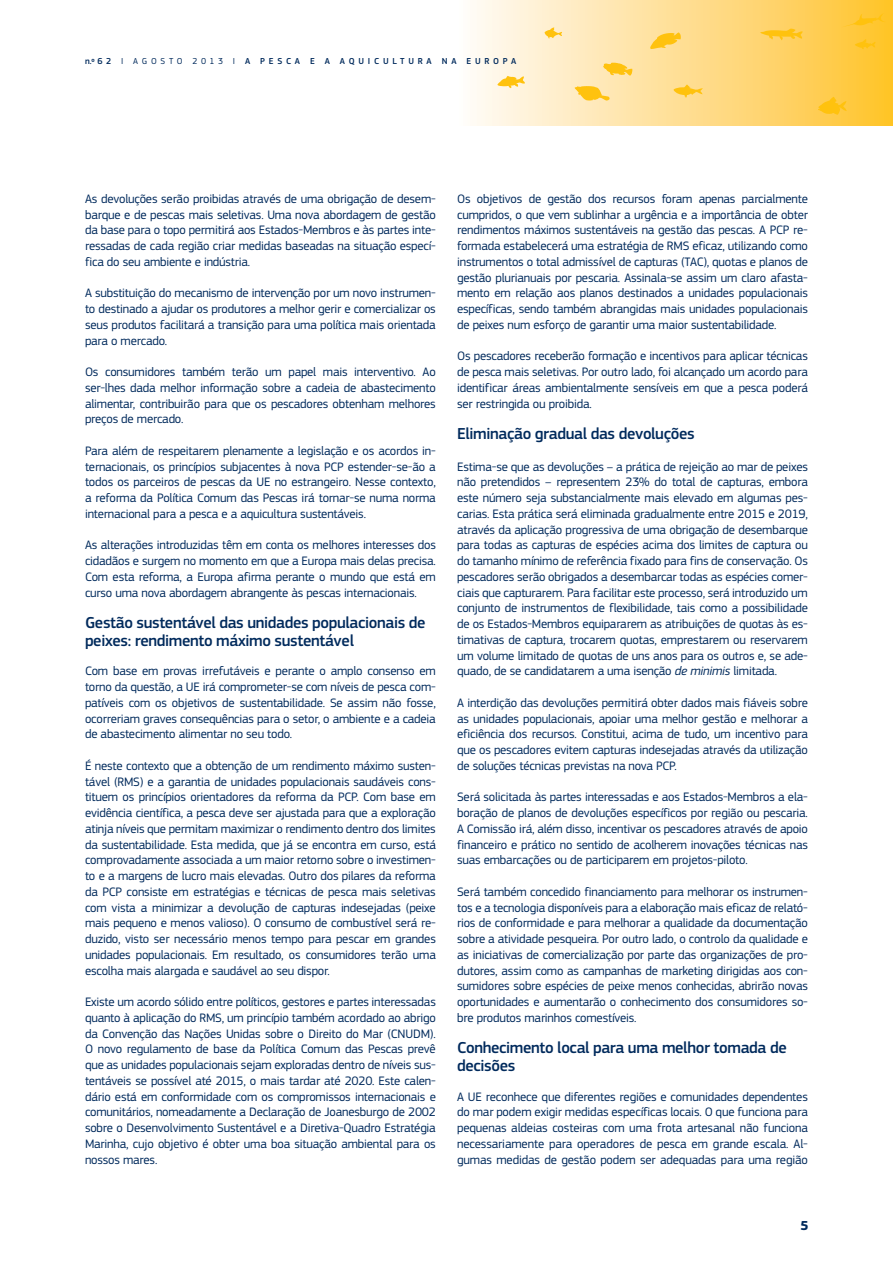
<style>
.page{position:relative;width:893px;height:1263px;background:#fff}
.page>*{position:absolute;margin:0;border:0;box-sizing:border-box;transform-origin:0 0}
.t1{font:500 16.5px/18px "EC Square Sans Pro";letter-spacing:-.02em;color:#002a5c}
.t2{font:700 13.5px "EC Square Sans Pro";color:#002a5c}
.t3{font:12.75px/15.8px "EC Square Sans Pro";letter-spacing:-.015em;color:#002a5c;text-align:justify}
.t4{font:500 9px "EC Square Sans Pro";letter-spacing:.42em;color:#002a5c}
.s1{font-weight:400}
.s2{font-style:italic}
</style>
<div class="page">
<div style="left:457px;top:0;width:436px;height:126px;background:linear-gradient(to right,#fffcfd,#ffc32f)"></div>
<svg style="left:674px;top:85px;width:29px;height:13px"></svg>
<svg style="left:855px;top:39px;width:21px;height:10px"></svg>
<svg style="left:497px;top:76px;width:28px;height:12px"></svg>
<svg style="left:760px;top:29px;width:42px;height:11px"></svg>
<svg style="left:818px;top:97px;width:29px;height:18px"></svg>
<svg style="left:545px;top:27px;width:17px;height:12px"></svg>
<svg style="left:603px;top:63px;width:29px;height:13px"></svg>
<svg style="left:650px;top:32px;width:31px;height:17px"></svg>
<svg style="left:575px;top:86px;width:35px;height:15px"></svg>
<svg style="left:841px;top:13px;width:45px;height:14px"></svg>
<p class="t4" style="left:85px;top:58px;width:433px">n.º 62 <span class="s1">I AGOSTO 2013 I</span> A PESCA E A AQUICULTURA NA EUROPA</p>
<p class="t3" style="left:85px;top:192px;width:352px">As devoluções serão proibidas através de uma obrigação de desem&shy;barque e de pescas mais seletivas. Uma nova abordagem de gestão da base para o topo permitirá aos Estados-Membros e às partes inte&shy;ressadas de cada região criar medidas baseadas na situação especí&shy;fica do seu ambiente e indústria.</p>
<p class="t3" style="left:85px;top:286px;width:352px">A substituição do mecanismo de intervenção por um novo instrumen&shy;to destinado a ajudar os produtores a melhor gerir e comercializar os seus produtos facilitará a transição para uma política mais orientada para o mercado.</p>
<p class="t3" style="left:85px;top:365px;width:352px">Os consumidores também terão um papel mais interventivo. Ao ser-lhes dada melhor informação sobre a cadeia de abastecimento alimentar, contribuirão para que os pescadores obtenham melhores preços de mercado.</p>
<p class="t3" style="left:85px;top:444px;width:352px">Para além de respeitarem plenamente a legislação e os acordos in&shy;ternacionais, os princípios subjacentes à nova PCP estender-se-ão a todos os parceiros de pescas da UE no estrangeiro. Nesse contexto, a reforma da Política Comum das Pescas irá tornar-se numa norma internacional para a pesca e a aquicultura sustentáveis.</p>
<p class="t3" style="left:85px;top:538px;width:352px">As alterações introduzidas têm em conta os melhores interesses dos cidadãos e surgem no momento em que a Europa mais delas precisa.<br>Com esta reforma, a Europa afirma perante o mundo que está em curso uma nova abordagem abrangente às pescas internacionais.</p>
<p class="t1" style="left:85px;top:615px;width:342px">Gestão sustentável das unidades populacionais de peixes: rendimento máximo sustentável</p>
<p class="t3" style="left:85px;top:664px;width:352px">Com base em provas irrefutáveis e perante o amplo consenso em torno da questão, a UE irá comprometer-se com níveis de pesca com&shy;patíveis com os objetivos de sustentabilidade. Se assim não fosse, ocorreriam graves consequências para o setor, o ambiente e a cadeia de abastecimento alimentar no seu todo.</p>
<p class="t3" style="left:85px;top:759px;width:352px">É neste contexto que a obtenção de um rendimento máximo susten&shy;tável (RMS) e a garantia de unidades populacionais saudáveis cons&shy;tituem os princípios orientadores da reforma da PCP. Com base em evidência científica, a pesca deve ser ajustada para que a exploração atinja níveis que permitam maximizar o rendimento dentro dos limites da sustentabilidade. Esta medida, que já se encontra em curso, está comprovadamente associada a um maior retorno sobre o investimen&shy;to e a margens de lucro mais elevadas. Outro dos pilares da reforma da PCP consiste em estratégias e técnicas de pesca mais seletivas com vista a minimizar a devolução de capturas indesejadas (peixe mais pequeno e menos valioso). O consumo de combustível será re&shy;duzido, visto ser necessário menos tempo para pescar em grandes unidades populacionais. Em resultado, os consumidores terão uma escolha mais alargada e saudável ao seu dispor.</p>
<p class="t3" style="left:85px;top:995px;width:352px">Existe um acordo sólido entre políticos, gestores e partes interessadas quanto à aplicação do RMS, um princípio também acordado ao abrigo da Convenção das Nações Unidas sobre o Direito do Mar (CNUDM).<br>O novo regulamento de base da Política Comum das Pescas prevê que as unidades populacionais sejam exploradas dentro de níveis sus&shy;tentáveis se possível até 2015, o mais tardar até 2020. Este calen&shy;dário está em conformidade com os compromissos internacionais e comunitários, nomeadamente a Declaração de Joanesburgo de 2002 sobre o Desenvolvimento Sustentável e a Diretiva-Quadro Estratégia Marinha, cujo objetivo é obter uma boa situação ambiental para os nossos mares.</p>
<p class="t3" style="left:457px;top:192px;width:352px">Os objetivos de gestão dos recursos foram apenas parcialmente cumpridos, o que vem sublinhar a urgência e a importância de obter rendimentos máximos sustentáveis na gestão das pescas. A PCP re&shy;formada estabelecerá uma estratégia de RMS eficaz, utilizando como instrumentos o total admissível de capturas (TAC), quotas e planos de gestão plurianuais por pescaria. Assinala-se assim um claro afasta&shy;mento em relação aos planos destinados a unidades populacionais específicas, sendo também abrangidas mais unidades populacionais de peixes num esforço de garantir uma maior sustentabilidade.</p>
<p class="t3" style="left:457px;top:349px;width:352px">Os pescadores receberão formação e incentivos para aplicar técnicas de pesca mais seletivas. Por outro lado, foi alcançado um acordo para identificar áreas ambientalmente sensíveis em que a pesca poderá ser restringida ou proibida.</p>
<p class="t1" style="left:457px;top:426px;width:239px">Eliminação gradual das devoluções</p>
<p class="t3" style="left:457px;top:460px;width:352px">Estima-se que as devoluções – a prática de rejeição ao mar de peixes não pretendidos – representem 23% do total de capturas, embora este número seja substancialmente mais elevado em algumas pes&shy;carias. Esta prática será eliminada gradualmente entre 2015 e 2019, através da aplicação progressiva de uma obrigação de desembarque para todas as capturas de espécies acima dos limites de captura ou do tamanho mínimo de referência fixado para fins de conservação. Os pescadores serão obrigados a desembarcar todas as espécies comer&shy;ciais que capturarem. Para facilitar este processo, será introduzido um conjunto de instrumentos de flexibilidade, tais como a possibilidade de os Estados-Membros equipararem as atribuições de quotas às es&shy;timativas de captura, trocarem quotas, emprestarem ou reservarem um volume limitado de quotas de uns anos para os outros e, se ade&shy;quado, de se candidatarem a uma isenção <span class="s2">de minimis</span> limitada.</p>
<p class="t3" style="left:457px;top:696px;width:352px">A interdição das devoluções permitirá obter dados mais fiáveis sobre as unidades populacionais, apoiar uma melhor gestão e melhorar a eficiência dos recursos. Constitui, acima de tudo, um incentivo para que os pescadores evitem capturas indesejadas através da utilização de soluções técnicas previstas na nova PCP.</p>
<p class="t3" style="left:457px;top:790px;width:352px">Será solicitada às partes interessadas e aos Estados-Membros a ela&shy;boração de planos de devoluções específicos por região ou pescaria.<br>A Comissão irá, além disso, incentivar os pescadores através de apoio financeiro e prático no sentido de acolherem inovações técnicas nas suas embarcações ou de participarem em projetos-piloto.</p>
<p class="t3" style="left:457px;top:885px;width:352px">Será também concedido financiamento para melhorar os instrumen&shy;tos e a tecnologia disponíveis para a elaboração mais eficaz de relató&shy;rios de conformidade e para melhorar a qualidade da documentação sobre a atividade pesqueira. Por outro lado, o controlo da qualidade e as iniciativas de comercialização por parte das organizações de pro&shy;dutores, assim como as campanhas de marketing dirigidas aos con&shy;sumidores sobre espécies de peixe menos conhecidas, abrirão novas oportunidades e aumentarão o conhecimento dos consumidores so&shy;bre produtos marinhos comestíveis.</p>
<p class="t1" style="left:457px;top:1040px;width:331px">Conhecimento local para uma melhor tomada de decisões</p>
<p class="t3" style="left:457px;top:1090px;width:352px">A UE reconhece que diferentes regiões e comunidades dependentes do mar podem exigir medidas específicas locais. O que funciona para pequenas aldeias costeiras com uma frota artesanal não funciona necessariamente para operadores de pesca em grande escala. Al&shy;gumas medidas de gestão podem ser adequadas para uma região</p>
<p class="t2" style="left:800px;top:1220px;width:10px">5</p>
</div>
